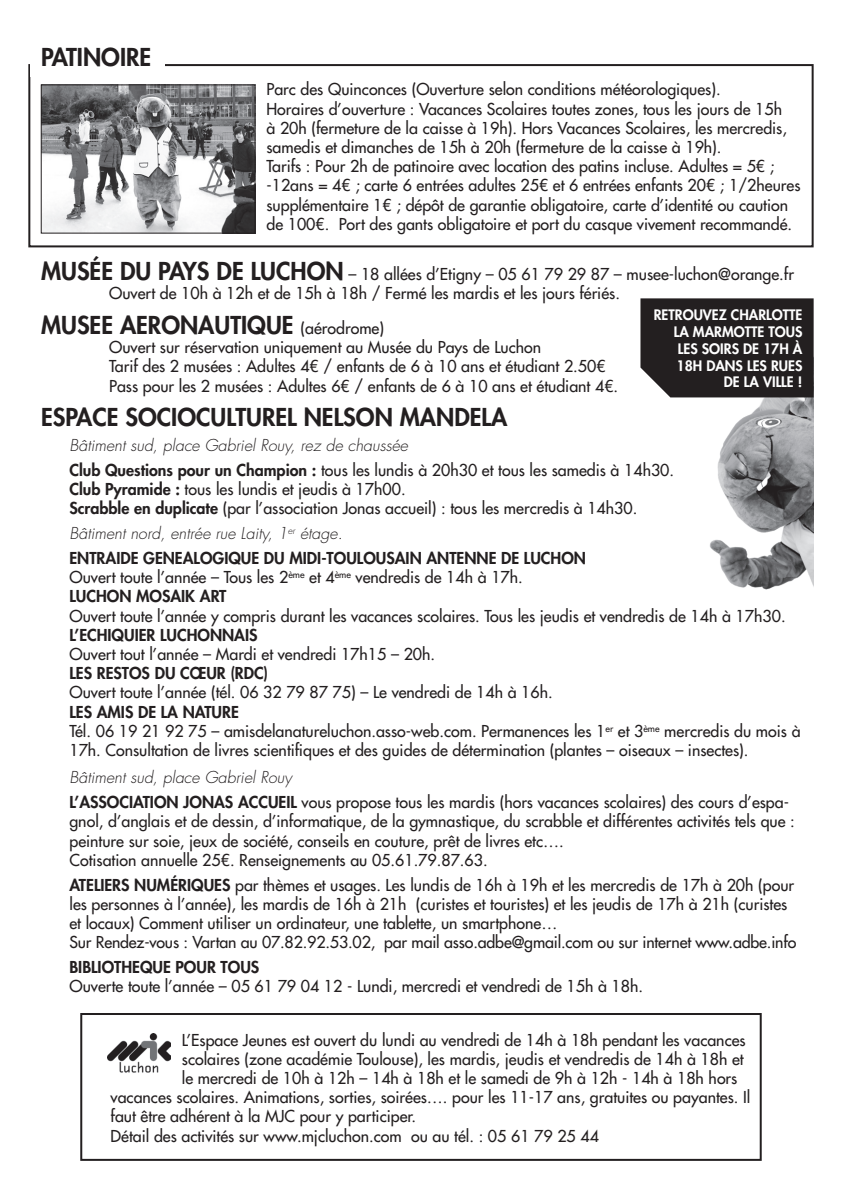
<style>
.page{position:relative;width:842px;height:1191px;background:#fff}
.page>*{position:absolute;margin:0;border:0;box-sizing:border-box;transform-origin:0 0}
.t1{font:800 24px "Futura Std";color:#231f20}
.t2{font:500 16px/19.2px "Futura Std";color:#231f20}
.t3{font:800 16px/24.8px "Futura Std";color:#231f20}
.t4{font:italic 300 16px/24.8px "Futura Std";color:#231f20}
.t5{font:800 14px/16.8px "Futura Std";color:#fff;text-align:right}
.s1{font-weight:800;font-size:24px}
.s2{font-weight:500;font-size:16px}
.s3{font-weight:800;font-style:normal}
.s4{font-weight:500;font-style:normal}
.s5{font-weight:800}
.s6{font-weight:300;font-style:italic}
</style>
<div class="page">
<div style="left:28px;top:64px;width:786px;height:183px;border:2px solid #231f20"></div>
<div style="left:30px;top:43px;width:134px;height:34px;background:#fff"></div>
<img style="left:43px;top:87px;width:210px;height:144px">
<div style="left:41px;top:85px;width:214px;height:148px;border:1px solid #231f20"></div>
<img style="left:709px;top:397px;width:105px;height:193px">
<div style="left:640px;top:298px;width:174px;height:99px;background:#231f20"></div>
<img style="left:108px;top:1033px;width:63px;height:40px">
<div style="left:80px;top:1013px;width:682px;height:147px;border:2px solid #231f20"></div>
<h1 class="t1" style="left:41px;top:42px;width:112px">PATINOIRE</h1>
<p class="t2" style="left:266px;top:80px;width:535px">Parc des Quinconces (Ouverture selon conditions météorologiques).<br>Horaires d’ouverture : Vacances Scolaires toutes zones, tous les jours de 15h<br>à 20h (fermeture de la caisse à 19h). Hors Vacances Scolaires, les mercredis, samedis et dimanches de 15h à 20h (fermeture de la caisse à 19h).<br>Tarifs : Pour 2h de patinoire avec location des patins incluse. Adultes = 5€ ; -12ans = 4€ ; carte 6 entrées adultes 25€ et 6 entrées enfants 20€ ; 1/2heures supplémentaire 1€ ; dépôt de garantie obligatoire, carte d’identité ou caution de 100€. Port des gants obligatoire et port du casque vivement recommandé.</p>
<p class="t2" style="left:109px;top:265px;width:686px;text-indent:-68px"><span class="s1">MUSÉE DU PAYS DE LUCHON</span> – 18 allées d’Etigny – 05 61 79 29 87 – musee-luchon@orange.fr<br>Ouvert de 10h à 12h et de 15h à 18h / Fermé les mardis et les jours fériés.</p>
<h1 class="t1" style="left:41px;top:310px;width:344px">MUSEE AERONAUTIQUE <span class="s2">(aérodrome)</span></h1>
<p class="t2" style="left:109px;top:338px;width:511px">Ouvert sur réservation uniquement au Musée du Pays de Luchon<br>Tarif des 2 musées : Adultes 4€ / enfants de 6 à 10 ans et étudiant 2.50€<br>Pass pour les 2 musées : Adultes 6€ / enfants de 6 à 10 ans et étudiant 4€.</p>
<h1 class="t1" style="left:41px;top:402px;width:468px">ESPACE SOCIOCULTUREL NELSON MANDELA</h1>
<p class="t4" style="left:69px;top:433px;width:606px">Bâtiment sud, place Gabriel Rouy, rez de chaussée<br><span class="s3">Club Questions pour un Champion :</span> <span class="s4">tous les lundis à 20h30 et tous les samedis à 14h30.</span></p>
<p class="t2" style="left:69px;top:479px;width:569px"><span class="s5">Club Pyramide :</span> tous les lundis et jeudis à 17h00.<br><span class="s5">Scrabble en duplicate</span> (par l’association Jonas accueil) : tous les mercredis à 14h30.</p>
<p class="t3" style="left:69px;top:521px;width:518px"><span class="s6">Bâtiment nord, entrée rue Laity, 1</span><sup>er</sup> <span class="s6">étage.<br></span>ENTRAIDE GENEALOGIQUE DU MIDI-TOULOUSAIN ANTENNE DE LUCHON</p>
<p class="t2" style="left:69px;top:568px;width:455px">Ouvert toute l’année – Tous les 2<sup>ème</sup> et 4<sup>ème</sup> vendredis de 14h à 17h.<br><span class="s5">LUCHON MOSAIK ART</span></p>
<p class="t2" style="left:69px;top:606px;width:718px">Ouvert toute l’année y compris durant les vacances scolaires. Tous les jeudis et vendredis de 14h à 17h30.</p>
<p class="t3" style="left:69px;top:622px;width:190px">L’ECHIQUIER LUCHONNAIS</p>
<p class="t2" style="left:69px;top:644px;width:367px">Ouvert tout l’année – Mardi et vendredi 17h15 – 20h.</p>
<p class="t3" style="left:69px;top:661px;width:200px">LES RESTOS DU CŒUR (RDC)</p>
<p class="t2" style="left:69px;top:683px;width:485px">Ouvert toute l’année (tél. 06 32 79 87 75) – Le vendredi de 14h à 16h.</p>
<p class="t2" style="left:69px;top:702px;width:733px"><span class="s5">LES AMIS DE LA NATURE<br></span>Tél. 06 19 21 92 75 – amisdelanatureluchon.asso-web.com. Permanences les 1<sup>er</sup> et 3<sup>ème</sup> mercredis du mois à<br>17h. Consultation de livres scientifiques et des guides de détermination (plantes – oiseaux – insectes).</p>
<p class="t2" style="left:69px;top:765px;width:721px;line-height:24.8px"><span class="s6">Bâtiment sud, place Gabriel Rouy<br></span><span class="s5">L’ASSOCIATION JONAS ACCUEIL</span> vous propose tous les mardis (hors vacances scolaires) des cours d’espa-</p>
<p class="t2" style="left:69px;top:812px;width:727px">gnol, d’anglais et de dessin, d’informatique, de la gymnastique, du scrabble et différentes activités tels que : peinture sur soie, jeux de société, conseils en couture, prêt de livres etc….<br>Cotisation annuelle 25€. Renseignements au 05.61.79.87.63.</p>
<p class="t2" style="left:69px;top:875px;width:728px"><span class="s5">ATELIERS NUMÉRIQUES</span> par thèmes et usages. Les lundis de 16h à 19h et les mercredis de 17h à 20h (pour les personnes à l’année), les mardis de 16h à 21h (curistes et touristes) et les jeudis de 17h à 21h (curistes et locaux) Comment utiliser un ordinateur, une tablette, un smartphone…<br>Sur Rendez-vous : Vartan au 07.82.92.53.02, par mail asso.adbe@gmail.com ou sur internet www.adbe.info</p>
<p class="t3" style="left:69px;top:954px;width:191px">BIBLIOTHEQUE POUR TOUS</p>
<p class="t2" style="left:69px;top:977px;width:575px">Ouverte toute l’année – 05 61 79 04 12 - Lundi, mercredi et vendredi de 15h à 18h.</p>
<p class="t5" style="left:654px;top:306px;width:150px">RETROUVEZ CHARLOTTE<br>LA MARMOTTE TOUS<br>LES SOIRS DE 17H À<br>18H DANS LES RUES<br>DE LA VILLE !</p>
<p class="t2" style="left:182px;top:1030px;width:565px">L’Espace Jeunes est ouvert du lundi au vendredi de 14h à 18h pendant les vacances</p>
<p class="t2" style="left:182px;top:1049px;width:563px">scolaires (zone académie Toulouse), les mardis, jeudis et vendredis de 14h à 18h et</p>
<p class="t2" style="left:182px;top:1068px;width:557px">le mercredi de 10h à 12h – 14h à 18h et le samedi de 9h à 12h - 14h à 18h hors</p>
<p class="t2" style="left:111px;top:1087px;width:641px">vacances scolaires. Animations, sorties, soirées…. pour les 11-17 ans, gratuites ou payantes. Il</p>
<p class="t2" style="left:111px;top:1107px;width:307px">faut être adhérent à la MJC pour y participer.</p>
<p class="t2" style="left:111px;top:1126px;width:490px">Détail des activités sur www.mjcluchon.com ou au tél. : 05 61 79 25 44</p>
</div>
